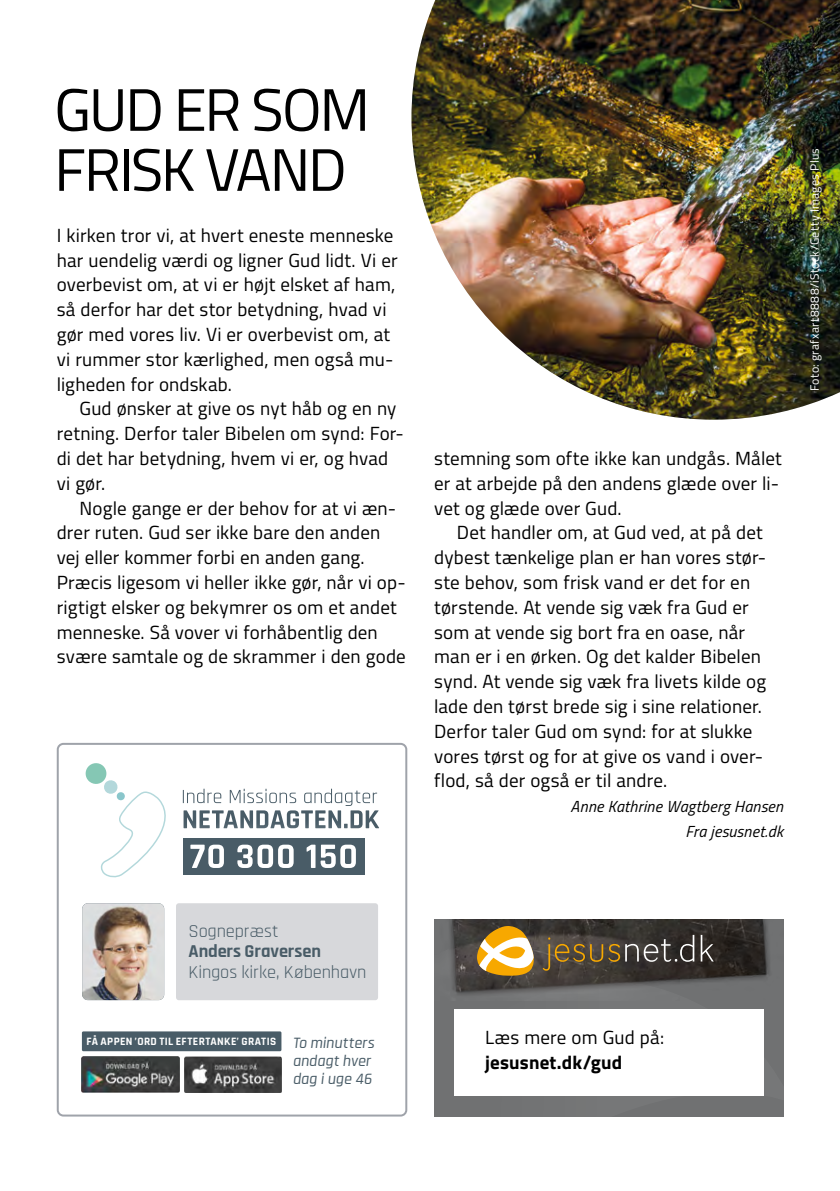
<style>
.page{position:relative;width:840px;height:1191px;background:#fff}
.page>*{position:absolute;margin:0;border:0;box-sizing:border-box;transform-origin:0 0}
.t1{font:60px/60px "Titillium";letter-spacing:-.04em;color:#000}
.t2{font:19px/24.8px "Titillium";letter-spacing:.005em;color:#000}
.t3{font:700 19px "Titillium";letter-spacing:.005em;color:#000}
.t4{font:18.4px "Rajdhani";letter-spacing:-.005em;color:#495c67}
.t5{font:700 18.4px "Rajdhani";letter-spacing:-.005em;color:#495c67}
.t6{font:italic 16px/24.8px "Titillium";letter-spacing:.015em;color:#000;text-align:right}
.t7{font:500 16px/18px "Rajdhani";color:#495c67}
.t8{font:12px "Titillium";letter-spacing:.03em;color:#fff}
.t9{font:700 11.4px "Rajdhani";letter-spacing:.03em;color:#fff}
</style>
<div class="page">
<div style="left:176px;top:903px;width:202px;height:97px;background:#d7d8db;border-radius:3px"></div>
<div style="left:57px;top:743px;width:350px;height:373px;border:2px solid #9fa3aa;border-radius:6px"></div>
<img style="left:184px;top:1057px;width:97px;height:35px">
<img style="left:82px;top:1057px;width:97px;height:35px">
<div style="left:82px;top:1031px;width:199px;height:20px;background:#495c67"></div>
<img style="left:82px;top:903px;width:82px;height:97px">
<svg style="left:85px;top:763px;width:294px;height:115px"></svg>
<img style="left:411px;top:0;width:428px;height:420px">
<div style="left:434px;top:1001px;width:348px;height:115px;background:#707172"></div>
<img style="left:434px;top:919px;width:348px;height:82px">
<svg style="left:625px;top:935px;width:88px;height:26px;background:#55514e"></svg>
<svg style="left:542px;top:937px;width:77px;height:33px;background:#625339"></svg>
<svg style="left:477px;top:926px;width:56px;height:49px"></svg>
<div style="left:454px;top:1009px;width:309px;height:86px;background:#fff"></div>
<h1 class="t1" style="left:54px;top:77px;width:317px">GUD ER SOM<br>FRISK VAND</h1>
<p class="t2" style="left:57px;top:222px;width:342px">I kirken tror vi, at hvert eneste menneske har uendelig værdi og ligner Gud lidt. Vi er overbevist om, at vi er højt elsket af ham, så derfor har det stor betydning, hvad vi gør med vores liv. Vi er overbevist om, at vi rummer stor kærlighed, men også mu&shy;ligheden for ondskab.</p>
<p class="t2" style="left:57px;top:395px;width:348px;text-indent:23px">Gud ønsker at give os nyt håb og en ny retning. Derfor taler Bibelen om synd: For&shy;di det har betydning, hvem vi er, og hvad vi gør.</p>
<p class="t2" style="left:57px;top:494px;width:350px;text-indent:23px">Nogle gange er der behov for at vi æn&shy;drer ruten. Gud ser ikke bare den anden vej eller kommer forbi en anden gang.<br>Præcis ligesom vi heller ikke gør, når vi op&shy;rigtigt elsker og bekymrer os om et andet menneske. Så vover vi forhåbentlig den svære samtale og de skrammer i den gode</p>
<p class="t2" style="left:434px;top:445px;width:349px">stemning som ofte ikke kan undgås. Målet er at arbejde på den andens glæde over li&shy;vet og glæde over Gud.</p>
<p class="t2" style="left:434px;top:519px;width:333px;text-indent:23px">Det handler om, at Gud ved, at på det dybest tænkelige plan er han vores stør&shy;ste behov, som frisk vand er det for en tørstende. At vende sig væk fra Gud er som at vende sig bort fra en oase, når man er i en ørken. Og det kalder Bibelen synd. At vende sig væk fra livets kilde og lade den tørst brede sig i sine relationer.<br>Derfor taler Gud om synd: for at slukke vores tørst og for at give os vand i over&shy;flod, så der også er til andre.</p>
<p class="t6" style="left:570px;top:793px;width:214px">Anne Kathrine Wagtberg Hansen<br>Fra jesusnet.dk</p>
<p class="t8" style="left:805px;top:391px;width:244px;rotate:-90deg">Foto: grafxart8888/iStock/Getty Images Plus</p>
<p class="t4" style="left:188px;top:920px;width:91px">Sognepræst</p>
<p class="t5" style="left:188px;top:940px;width:134px">Anders Graversen</p>
<p class="t4" style="left:188px;top:961px;width:179px">Kingos kirke, København</p>
<p class="t9" style="left:86px;top:1034px;width:191px">FÅ APPEN ’ORD TIL EFTERTANKE’ GRATIS</p>
<p class="t7" style="left:292px;top:1034px;width:85px">To minutters andagt hver dag i uge 46</p>
<p class="t2" style="left:485px;top:1023px;width:180px">Læs mere om Gud på:</p>
<p class="t3" style="left:485px;top:1047px;width:138px">jesusnet.dk/gud</p>
</div>
